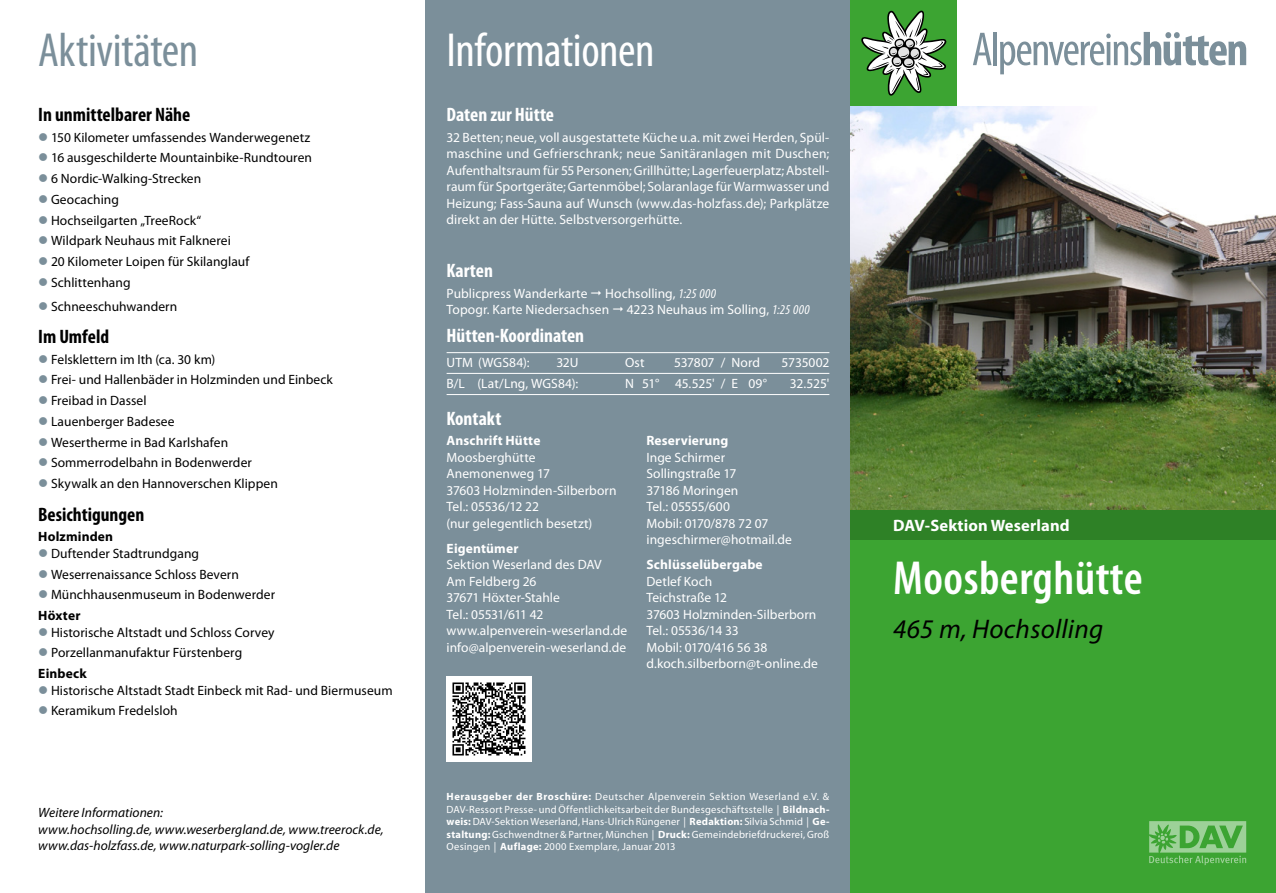
<style>
.page{position:relative;width:1276px;height:893px;background:#fff}
.page>*{position:absolute;margin:0;border:0;box-sizing:border-box;transform-origin:0 0}
.t1{font:600 condensed 48px "Myriad Pro";letter-spacing:.01em;color:#fff}
.t2{font:condensed 48px "Myriad Pro";letter-spacing:-.01em;color:#fff}
.t3{font:condensed 48px "Myriad Pro";letter-spacing:-.01em;color:#7b8f9a}
.t4{font:italic 27px "Myriad Pro";letter-spacing:.01em;color:#000}
.t5{font:700 condensed 19.5px "Myriad Pro";color:#fff}
.t6{font:700 condensed 19.5px "Myriad Pro";color:#000}
.t7{font:700 16.5px "Myriad Pro";letter-spacing:.01em;color:#fff}
.t8{font:13.5px/16.5px "Myriad Pro";letter-spacing:.005em;color:#fff}
.t9{font:13.5px/20.7px "Myriad Pro";letter-spacing:.005em;color:#000}
.t10{font:italic 13.5px/16.5px "Myriad Pro";letter-spacing:.005em;color:#000}
.t11{font:700 13.5px "Myriad Pro";letter-spacing:.01em;color:#fff}
.t12{font:700 13.5px "Myriad Pro";letter-spacing:.01em;color:#000}
.t13{font:13.5px "Myriad Pro";letter-spacing:-.015em;color:#fff}
.t14{font:10.5px/12.6px "Myriad Pro";letter-spacing:.02em;color:#fff;text-align:justify}
.s1{font-style:italic;font-stretch:condensed}
.s2{font-weight:700}
</style>
<div class="page">
<div style="left:425px;top:0;width:425px;height:893px;background:#7b8f9a"></div>
<div style="left:850px;top:0;width:107px;height:106px;background:#3ca432"></div>
<svg style="left:861px;top:10px;width:85px;height:86px"></svg>
<svg style="left:973px;top:33px;width:18px;height:32px"></svg>
<hr style="left:993px;top:32px;width:4px;height:33px;background:#7b8f9a">
<svg style="left:1000px;top:32px;width:246px;height:42px"></svg>
<div style="left:850px;top:510px;width:426px;height:383px;background:#3ca432"></div>
<img style="left:850px;top:106px;width:426px;height:404px">
<svg style="left:1149px;top:821px;width:97px;height:44px"></svg>
<div style="left:850px;top:510px;width:426px;height:30px;background:#2e8126"></div>
<img style="left:446px;top:676px;width:85px;height:85px">
<hr style="left:446px;top:352px;width:383px;height:1px;background:#fff">
<hr style="left:446px;top:373px;width:383px;height:1px;background:#fff">
<hr style="left:446px;top:394px;width:383px;height:1px;background:#fff">
<h1 class="t3" style="left:38px;top:21px;width:161px">Aktivitäten</h1>
<h1 class="t2" style="left:446px;top:21px;width:209px">Informationen</h1>
<h3 class="t6" style="left:38px;top:102px;width:153px">In unmittelbarer Nähe</h3>
<p class="t9" style="left:51px;top:127px;width:262px">150 Kilometer umfassendes Wanderwegenetz<br>16 ausgeschilderte Mountainbike-Rundtouren<br>6 Nordic-Walking-Strecken<br>Geocaching<br>Hochseilgarten „TreeRock“<br>Wildpark Neuhaus mit Falknerei<br>20 Kilometer Loipen für Skilanglauf<br>Schlittenhang</p>
<p class="t9" style="left:51px;top:296px;width:128px">Schneeschuhwandern</p>
<h3 class="t6" style="left:38px;top:324px;width:72px">Im Umfeld</h3>
<p class="t9" style="left:51px;top:349px;width:283px">Felsklettern im Ith (ca. 30 km)<br>Frei- und Hallenbäder in Holzminden und Einbeck<br>Freibad in Dassel<br>Lauenberger Badesee<br>Wesertherme in Bad Karlshafen<br>Sommerrodelbahn in Bodenwerder<br>Skywalk an den Hannoverschen Klippen</p>
<h3 class="t6" style="left:38px;top:502px;width:108px">Besichtigungen</h3>
<p class="t12" style="left:38px;top:528px;width:76px">Holzminden</p>
<p class="t9" style="left:51px;top:543px;width:225px">Duftender Stadtrundgang<br>Weserrenaissance Schloss Bevern<br>Münchhausenmuseum in Bodenwerder</p>
<p class="t12" style="left:38px;top:607px;width:44px">Höxter</p>
<p class="t9" style="left:51px;top:621px;width:225px">Historische Altstadt und Schloss Corvey<br>Porzellanmanufaktur Fürstenberg</p>
<p class="t12" style="left:38px;top:665px;width:50px">Einbeck</p>
<p class="t9" style="left:51px;top:679px;width:343px">Historische Altstadt Stadt Einbeck mit Rad- und Biermuseum<br>Keramikum Fredelsloh</p>
<p class="t10" style="left:38px;top:804px;width:347px">Weitere Informationen:<br>www.hochsolling.de, www.weserbergland.de, www.treerock.de, www.das-holzfass.de, www.naturpark-solling-vogler.de</p>
<h3 class="t5" style="left:446px;top:102px;width:109px">Daten zur Hütte</h3>
<p class="t8" style="left:446px;top:129px;width:384px;text-align:justify">32 Betten; neue, voll ausgestattete Küche u.a. mit zwei Herden, Spül&shy;maschine und Gefrierschrank; neue Sanitäranlagen mit Duschen; Aufenthaltsraum für 55 Personen; Grillhütte; Lagerfeuerplatz; Abstell&shy;raum für Sportgeräte; Gartenmöbel; Solaranlage für Warmwasser und Heizung; Fass-Sauna auf Wunsch (www.das-holzfass.de); Parkplätze direkt an der Hütte. Selbstversorgerhütte.</p>
<h3 class="t5" style="left:446px;top:259px;width:48px">Karten</h3>
<p class="t8" style="left:446px;top:285px;width:142px">Publicpress Wanderkarte</p>
<p class="t8" style="left:446px;top:285px;width:271px;text-indent:159px">Hochsolling, <span class="s1">1:25 000<br></span>Topogr. Karte Niedersachsen</p>
<p class="t8" style="left:627px;top:301px;width:184px">4223 Neuhaus im Solling, <span class="s1">1:25 000</span></p>
<h3 class="t5" style="left:446px;top:324px;width:139px">Hütten-Koordinaten</h3>
<p class="t8" style="left:446px;top:354px;width:84px">UTM (WGS84):</p>
<p class="t8" style="left:556px;top:354px;width:24px">32U</p>
<p class="t8" style="left:625px;top:354px;width:21px">Ost</p>
<p class="t8" style="left:674px;top:354px;width:88px">537807 / Nord</p>
<p class="t13" style="left:781px;top:355px;width:49px">5735002</p>
<p class="t8" style="left:446px;top:375px;width:133px">B/L (Lat/Lng, WGS84):</p>
<p class="t8" style="left:625px;top:375px;width:143px">N 51° 45.525' / E 09°</p>
<p class="t8" style="left:790px;top:375px;width:41px">32.525'</p>
<h3 class="t5" style="left:446px;top:406px;width:56px">Kontakt</h3>
<p class="t11" style="left:446px;top:432px;width:95px">Anschrift Hütte</p>
<p class="t8" style="left:446px;top:449px;width:171px">Moosberghütte<br>Anemonenweg 17<br>37603 Holzminden-Silberborn<br>Tel.: 05536/12 22<br>(nur gelegentlich besetzt)</p>
<p class="t11" style="left:446px;top:540px;width:73px">Eigentümer</p>
<p class="t8" style="left:446px;top:556px;width:182px">Sektion Weserland des DAV<br>Am Feldberg 26<br>37671 Höxter-Stahle<br>Tel.: 05531/611 42 www.alpenverein-weserland.de info@alpenverein-weserland.de</p>
<p class="t11" style="left:646px;top:432px;width:83px">Reservierung</p>
<p class="t8" style="left:646px;top:449px;width:147px">Inge Schirmer<br>Sollingstraße 17<br>37186 Moringen<br>Tel.: 05555/600<br>Mobil: 0170/878 72 07 ingeschirmer@hotmail.de</p>
<p class="t11" style="left:646px;top:556px;width:118px">Schlüsselübergabe</p>
<p class="t8" style="left:646px;top:573px;width:173px">Detlef Koch<br>Teichstraße 12<br>37603 Holzminden-Silberborn<br>Tel.: 05536/14 33<br>Mobil: 0170/416 56 38 d.koch.silberborn@t-online.de</p>
<p class="t14" style="left:446px;top:790px;width:384px"><span class="s2">Herausgeber der Broschüre:</span> Deutscher Alpenverein Sektion Weserland e.V. &amp; DAV-Ressort Presse- und Öffentlichkeitsarbeit der Bundesgeschäftsstelle | <span class="s2">Bildnach&shy;weis:</span> DAV-Sektion Weserland, Hans-Ulrich Rüngener | <span class="s2">Redaktion:</span> Silvia Schmid | <span class="s2">Ge&shy;staltung:</span> Gschwendtner &amp; Partner, München | <span class="s2">Druck:</span> Gemeindebriefdruckerei, Groß Oesingen | <span class="s2">Auflage:</span> 2000 Exemplare, Januar 2013</p>
<p class="t7" style="left:893px;top:515px;width:178px">DAV-Sektion Weserland</p>
<h1 class="t1" style="left:893px;top:548px;width:251px">Moosberghütte</h1>
<h2 class="t4" style="left:893px;top:612px;width:212px">465 m, Hochsolling</h2>
</div>
